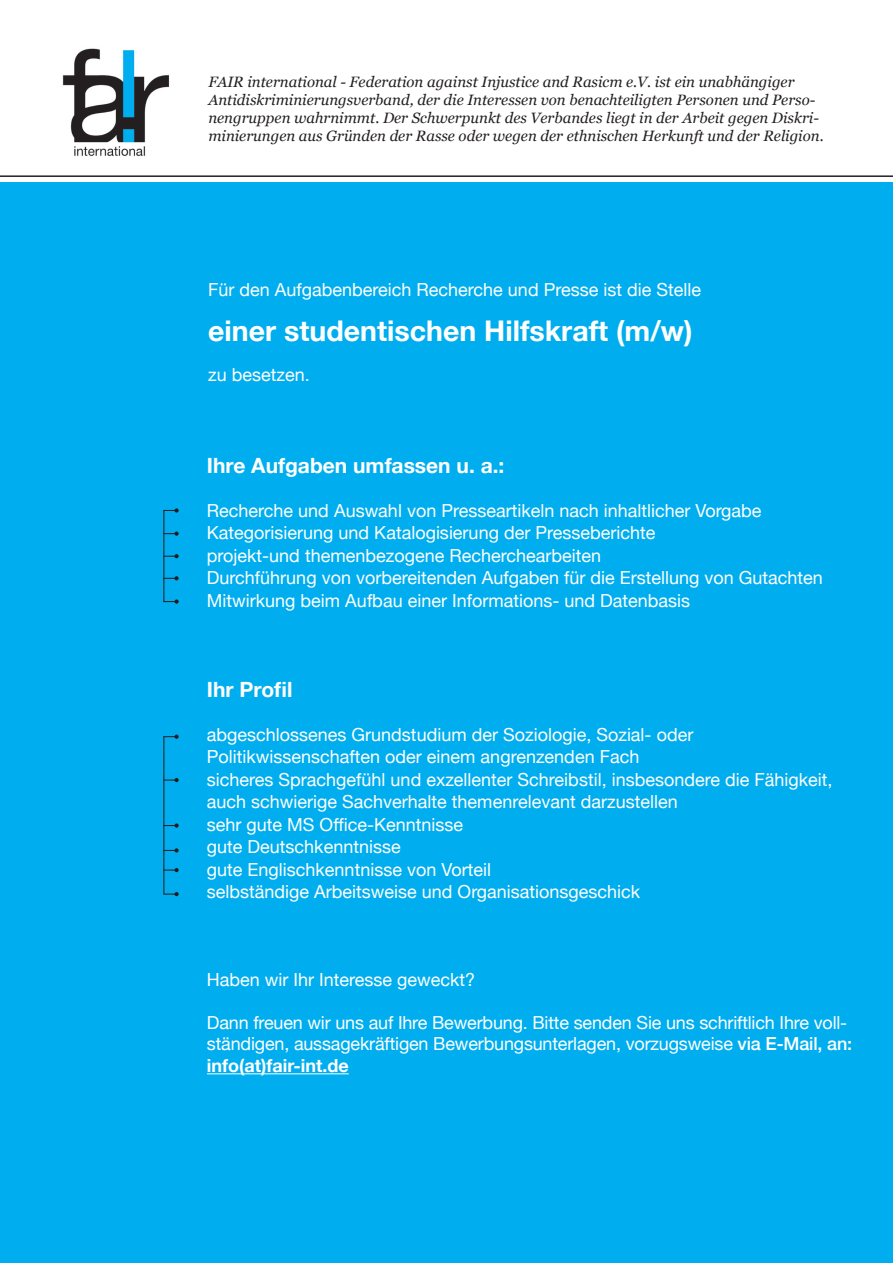
<style>
.page{position:relative;width:893px;height:1263px;background:#fff}
.page>*{position:absolute;margin:0;border:0;box-sizing:border-box;transform-origin:0 0}
.t1{font:700 28.5px "Helvetica Neue";color:#fff}
.t2{font:700 21px "Helvetica Neue";color:#fff}
.t3{font:18px/21.6px "Helvetica Neue";color:#fff}
.t4{font:700 18px "Helvetica Neue";color:#fff}
.t5{font:italic 15px/18px "Georgia";color:#231f20}
.s1{font-weight:500}
</style>
<div class="page">
<div style="left:0;top:183px;width:893px;height:1080px;background:#00aeef"></div>
<img style="left:62px;top:48px;width:107px;height:108px">
<hr style="left:0;top:175px;width:893px;height:2px;background:#231f20">
<hr style="left:207px;top:1073px;width:142px;height:1px;background:#fff">
<hr style="left:163px;top:510px;width:1px;height:92px;background:#231f20">
<svg style="left:163px;top:508px;width:16px;height:5px"></svg>
<svg style="left:163px;top:576px;width:16px;height:4px"></svg>
<svg style="left:163px;top:599px;width:16px;height:5px"></svg>
<svg style="left:163px;top:531px;width:16px;height:5px"></svg>
<svg style="left:163px;top:554px;width:16px;height:4px"></svg>
<hr style="left:163px;top:736px;width:1px;height:158px;background:#231f20">
<svg style="left:163px;top:734px;width:16px;height:5px"></svg>
<svg style="left:163px;top:778px;width:16px;height:4px"></svg>
<svg style="left:163px;top:823px;width:16px;height:5px"></svg>
<svg style="left:163px;top:868px;width:16px;height:4px"></svg>
<svg style="left:163px;top:892px;width:16px;height:4px"></svg>
<svg style="left:163px;top:848px;width:16px;height:4px"></svg>
<p class="t5" style="left:208px;top:72px;width:617px">FAIR international - Federation against Injustice and Rasicm e.V. ist ein unabhängiger Antidiskriminierungsverband, der die Interessen von benachteiligten Personen und Perso&shy;nengruppen wahrnimmt. Der Schwerpunkt des Verbandes liegt in der Arbeit gegen Diskri&shy;minierungen aus Gründen der Rasse oder wegen der ethnischen Herkunft und der Religion.</p>
<p class="t3" style="left:208px;top:279px;width:494px">Für den Aufgabenbereich Recherche und Presse ist die Stelle</p>
<p class="t1" style="left:208px;top:308px;width:486px">einer studentischen Hilfskraft (m/w)</p>
<p class="t3" style="left:208px;top:365px;width:103px">zu besetzen.</p>
<p class="t2" style="left:207px;top:449px;width:299px">Ihre Aufgaben umfassen u. a.:</p>
<p class="t3" style="left:207px;top:500px;width:556px">Recherche und Auswahl von Presseartikeln nach inhaltlicher Vorgabe</p>
<p class="t3" style="left:207px;top:523px;width:450px">Kategorisierung und Katalogisierung der Presseberichte</p>
<p class="t3" style="left:207px;top:545px;width:396px">projekt-und themenbezogene Recherchearbeiten</p>
<p class="t3" style="left:207px;top:568px;width:617px">Durchführung von vorbereitenden Aufgaben für die Erstellung von Gutachten</p>
<p class="t3" style="left:207px;top:590px;width:485px">Mitwirkung beim Aufbau einer Informations- und Datenbasis</p>
<p class="t2" style="left:207px;top:673px;width:87px">Ihr Profil</p>
<p class="t3" style="left:207px;top:725px;width:488px">abgeschlossenes Grundstudium der Soziologie, Sozial- oder</p>
<p class="t3" style="left:207px;top:747px;width:434px">Politikwissenschaften oder einem angrenzenden Fach</p>
<p class="t3" style="left:207px;top:770px;width:627px">sicheres Sprachgefühl und exzellenter Schreibstil, insbesondere die Fähigkeit,</p>
<p class="t3" style="left:207px;top:792px;width:472px">auch schwierige Sachverhalte themenrelevant darzustellen</p>
<p class="t3" style="left:207px;top:815px;width:258px">sehr gute MS Office-Kenntnisse</p>
<p class="t3" style="left:207px;top:837px;width:195px">gute Deutschkenntnisse</p>
<p class="t3" style="left:207px;top:860px;width:286px">gute Englischkenntnisse von Vorteil</p>
<p class="t3" style="left:207px;top:882px;width:435px">selbständige Arbeitsweise und Organisationsgeschick</p>
<p class="t3" style="left:207px;top:969px;width:270px">Haben wir Ihr Interesse geweckt?</p>
<p class="t3" style="left:207px;top:1013px;width:647px">Dann freuen wir uns auf Ihre Bewerbung. Bitte senden Sie uns schriftlich Ihre voll&shy;ständigen, aussagekräftigen Bewerbungsunterlagen, vorzugsweise <span class="s1">via E-Mail, an:</span></p>
<p class="t4" style="left:207px;top:1051px;width:143px">info(at)fair-int.de</p>
</div>
